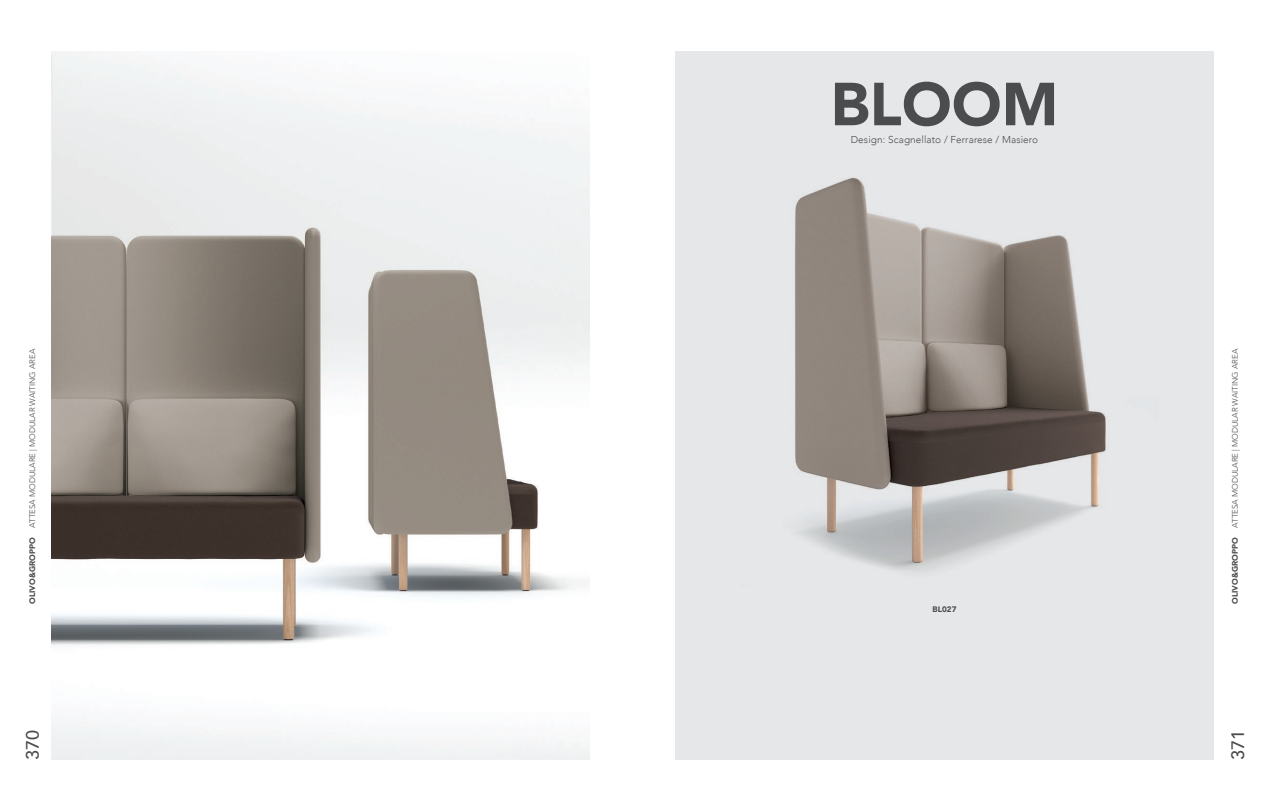
<style>
.page{position:relative;width:1265px;height:811px;background:#fff}
.page>*{position:absolute;margin:0;border:0;box-sizing:border-box;transform-origin:0 0}
.t1{font:900 60px "Avenir";color:#4b4c4d}
.t2{font:500 18px "Avenir";color:#4b4c4d}
.t3{font:300 10px "Avenir";letter-spacing:.01em;color:#4b4c4d}
.t4{font:300 8px "Avenir";color:#4b4c4d}
.t5{font:900 8px "Avenir";letter-spacing:.01em;color:#4b4c4d}
.s1{font-weight:900}
</style>
<div class="page">
<div style="left:675px;top:51px;width:538px;height:709px;background:#e6e7e9"></div>
<img style="left:795px;top:178px;width:310px;height:384px">
<img style="left:51px;top:51px;width:539px;height:709px">
<p class="t4" style="left:28px;top:604px;width:257px;rotate:-90deg"><span class="s1">OLIVO&amp;GROPPO</span> ATTESA MODULARE | MODULAR WAITING AREA</p>
<h1 class="t1" style="left:830px;top:53px;width:229px">BLOOM</h1>
<p class="t3" style="left:850px;top:134px;width:189px">Design: Scagnellato / Ferrarese / Masiero</p>
<p class="t5" style="left:932px;top:602px;width:26px">BL027</p>
<p class="t4" style="left:1230px;top:604px;width:257px;rotate:-90deg"><span class="s1">OLIVO&amp;GROPPO</span> ATTESA MODULARE | MODULAR WAITING AREA</p>
<h2 class="t2" style="left:17px;top:760px;width:32px;rotate:-90deg">370</h2>
<h2 class="t2" style="left:1222px;top:760px;width:32px;rotate:-90deg">371</h2>
</div>
